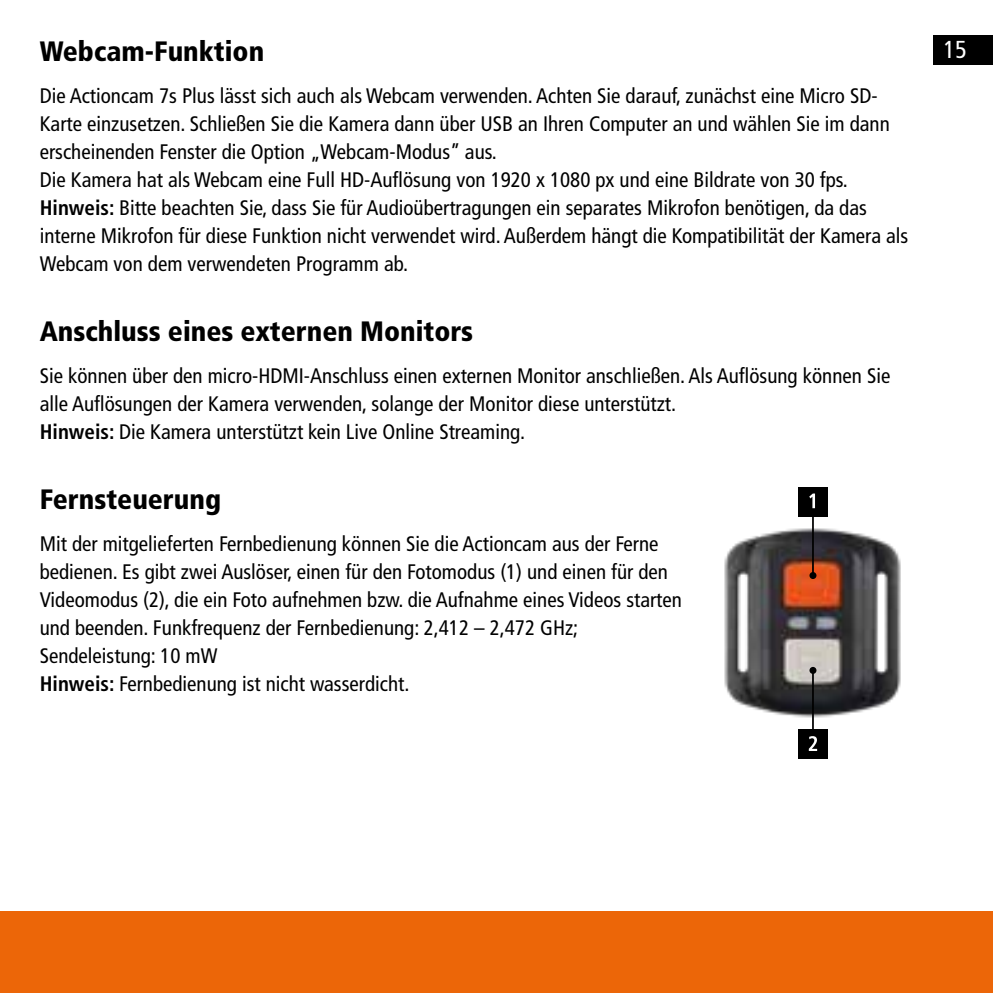
<style>
.page{position:relative;width:993px;height:993px;background:#fff}
.page>*{position:absolute;margin:0;border:0;box-sizing:border-box;transform-origin:0 0}
.t1{font:900 condensed 28px "Frutiger LT";color:#000}
.t2{font:condensed 24.5px "Frutiger LT";color:#fff}
.t3{font:condensed 21px/28px "Frutiger LT";color:#000}
.s1{font-weight:700}
</style>
<div class="page">
<div style="left:0;top:910px;width:992px;height:82px;background:#ec6608"></div>
<div style="left:933px;top:35px;width:59px;height:29px;background:#000"></div>
<img style="left:724px;top:509px;width:177px;height:224px">
<hr style="left:811px;top:488px;width:2px;height:87px;background:#000">
<div style="left:809px;top:572px;width:7px;height:7px;background:#000;border-radius:50%"></div>
<hr style="left:811px;top:670px;width:2px;height:87px;background:#000">
<svg style="left:809px;top:666px;width:7px;height:7px"></svg>
<div style="left:797px;top:729px;width:30px;height:30px;background:#000"></div>
<svg style="left:808px;top:736px;width:8px;height:14px"></svg>
<div style="left:797px;top:486px;width:30px;height:30px;background:#000"></div>
<svg style="left:809px;top:493px;width:5px;height:15px"></svg>
<h1 class="t1" style="left:40px;top:34px;width:226px">Webcam-Funktion</h1>
<p class="t2" style="left:943px;top:35px;width:25px">15</p>
<p class="t3" style="left:40px;top:82px;width:869px">Die Actioncam 7s Plus lässt sich auch als Webcam verwenden. Achten Sie darauf, zunächst eine Micro SD-Karte einzusetzen. Schließen Sie die Kamera dann über USB an Ihren Computer an und wählen Sie im dann erscheinenden Fenster die Option „Webcam-Modus” aus.<br>Die Kamera hat als Webcam eine Full HD-Auflösung von 1920 x 1080 px und eine Bildrate von 30 fps.<br><span class="s1">Hinweis:</span> Bitte beachten Sie, dass Sie für Audioübertragungen ein separates Mikrofon benötigen, da das interne Mikrofon für diese Funktion nicht verwendet wird. Außerdem hängt die Kompatibilität der Kamera als Webcam von dem verwendeten Programm ab.</p>
<h1 class="t1" style="left:40px;top:314px;width:435px">Anschluss eines externen Monitors</h1>
<p class="t3" style="left:40px;top:362px;width:851px">Sie können über den micro-HDMI-Anschluss einen externen Monitor anschließen. Als Auflösung können Sie alle Auflösungen der Kamera verwenden, solange der Monitor diese unterstützt.<br><span class="s1">Hinweis:</span> Die Kamera unterstützt kein Live Online Streaming.</p>
<h1 class="t1" style="left:40px;top:482px;width:183px">Fernsteuerung</h1>
<p class="t3" style="left:40px;top:530px;width:643px">Mit der mitgelieferten Fernbedienung können Sie die Actioncam aus der Ferne bedienen. Es gibt zwei Auslöser, einen für den Fotomodus (1) und einen für den Videomodus (2), die ein Foto aufnehmen bzw. die Aufnahme eines Videos starten und beenden. Funkfrequenz der Fernbedienung: 2,412 – 2,472 GHz; Sendeleistung: 10 mW<br><span class="s1">Hinweis:</span> Fernbedienung ist nicht wasserdicht.</p>
</div>
